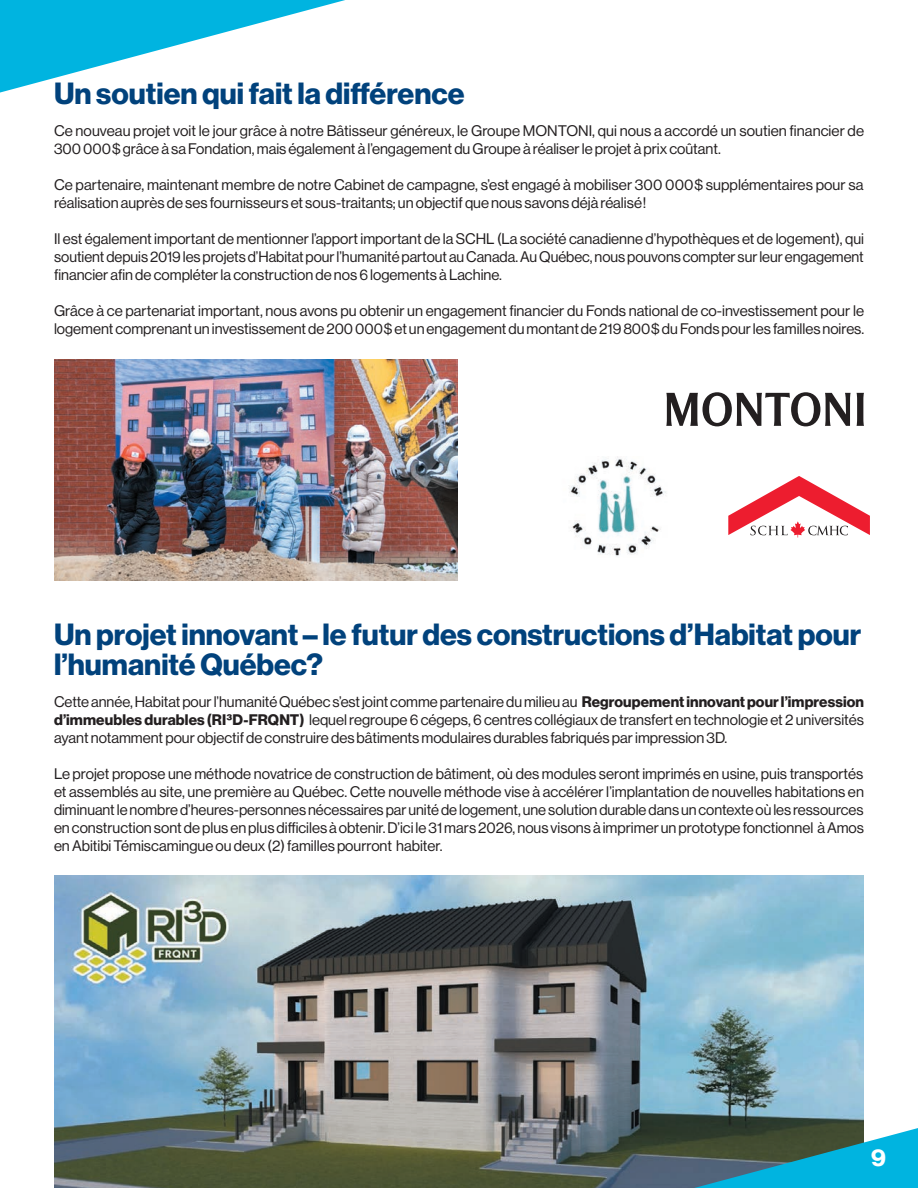
<style>
.page{position:relative;width:918px;height:1188px;background:#fff}
.page>*{position:absolute;margin:0;border:0;box-sizing:border-box;transform-origin:0 0}
.sous-titre{font:30px/30px "N Haas Grotesk DS Pro 75 Bd";color:#01427c}
.t1{font:24px "N Haas Grotesk DS Pro 75 Bd";color:#fff}
.texte{font:15px/18px "N Haas Grotesk DS Pro 55 Rg";color:#231f20;text-align:justify}
.s1{font-family:"N Haas Grotesk DS Pro 75 Bd"}
</style>
<div class="page">
<svg style="left:0;top:0;width:345px;height:93px"></svg>
<img style="left:54px;top:875px;width:810px;height:313px">
<svg style="left:728px;top:476px;width:142px;height:62px"></svg>
<svg style="left:666px;top:392px;width:185px;height:34px"></svg>
<svg style="left:857px;top:393px;width:7px;height:33px"></svg>
<img style="left:569px;top:456px;width:97px;height:100px">
<img style="left:54px;top:360px;width:403px;height:220px">
<svg style="left:631px;top:1096px;width:287px;height:92px;background:#4b8792"></svg>
<p class="sous-titre" style="left:54px;top:79px;width:412px">Un soutien qui fait la différence</p>
<p class="texte" style="left:54px;top:121px;width:812px">Ce nouveau projet voit le jour grâce à notre Bâtisseur généreux, le Groupe MONTONI, qui nous a accordé un soutien financier de<br>300 000 $ grâce à sa Fondation, mais également à l’engagement du Groupe à réaliser le projet à prix coûtant.</p>
<p class="texte" style="left:54px;top:175px;width:811px">Ce partenaire, maintenant membre de notre Cabinet de campagne, s’est engagé à mobiliser 300 000 $ supplémentaires pour sa réalisation auprès de ses fournisseurs et sous-traitants; un objectif que nous savons déjà réalisé !</p>
<p class="texte" style="left:54px;top:229px;width:812px">Il est également important de mentionner l’apport important de la SCHL (La société canadienne d’hypothèques et de logement), qui soutient depuis 2019 les projets d’Habitat pour l’humanité partout au Canada. Au Québec, nous pouvons compter sur leur engagement financier afin de compléter la construction de nos 6 logements à Lachine.</p>
<p class="texte" style="left:54px;top:301px;width:812px">Grâce à ce partenariat important, nous avons pu obtenir un engagement financier du Fonds national de co-investissement pour le logement comprenant un investissement de 200 000 $ et un engagement du montant de 219 800 $ du Fonds pour les familles noires.</p>
<p class="sous-titre" style="left:54px;top:620px;width:809px">Un projet innovant – le futur des constructions d’Habitat pour l’humanité Québec?</p>
<p class="texte" style="left:54px;top:693px;width:812px">Cette année, Habitat pour l’humanité Québec s’est joint comme partenaire du milieu au <span class="s1">Regroupement innovant pour l’impression d’immeubles durables (RI³D-FRQNT)</span> lequel regroupe 6 cégeps, 6 centres collégiaux de transfert en technologie et 2 universités ayant notamment pour objectif de construire des bâtiments modulaires durables fabriqués par impression 3D.</p>
<p class="texte" style="left:54px;top:765px;width:812px">Le projet propose une méthode novatrice de construction de bâtiment, où des modules seront imprimés en usine, puis transportés et assemblés au site, une première au Québec. Cette nouvelle méthode vise à accélérer l’implantation de nouvelles habitations en diminuant le nombre d’heures-personnes nécessaires par unité de logement, une solution durable dans un contexte où les ressources en construction sont de plus en plus difficiles à obtenir. D’ici le 31 mars 2026, nous visons à imprimer un prototype fonctionnel à Amos en Abitibi Témiscamingue ou deux (2) familles pourront habiter.</p>
<h2 class="t1" style="left:871px;top:1144px;width:16px">9</h2>
</div>
